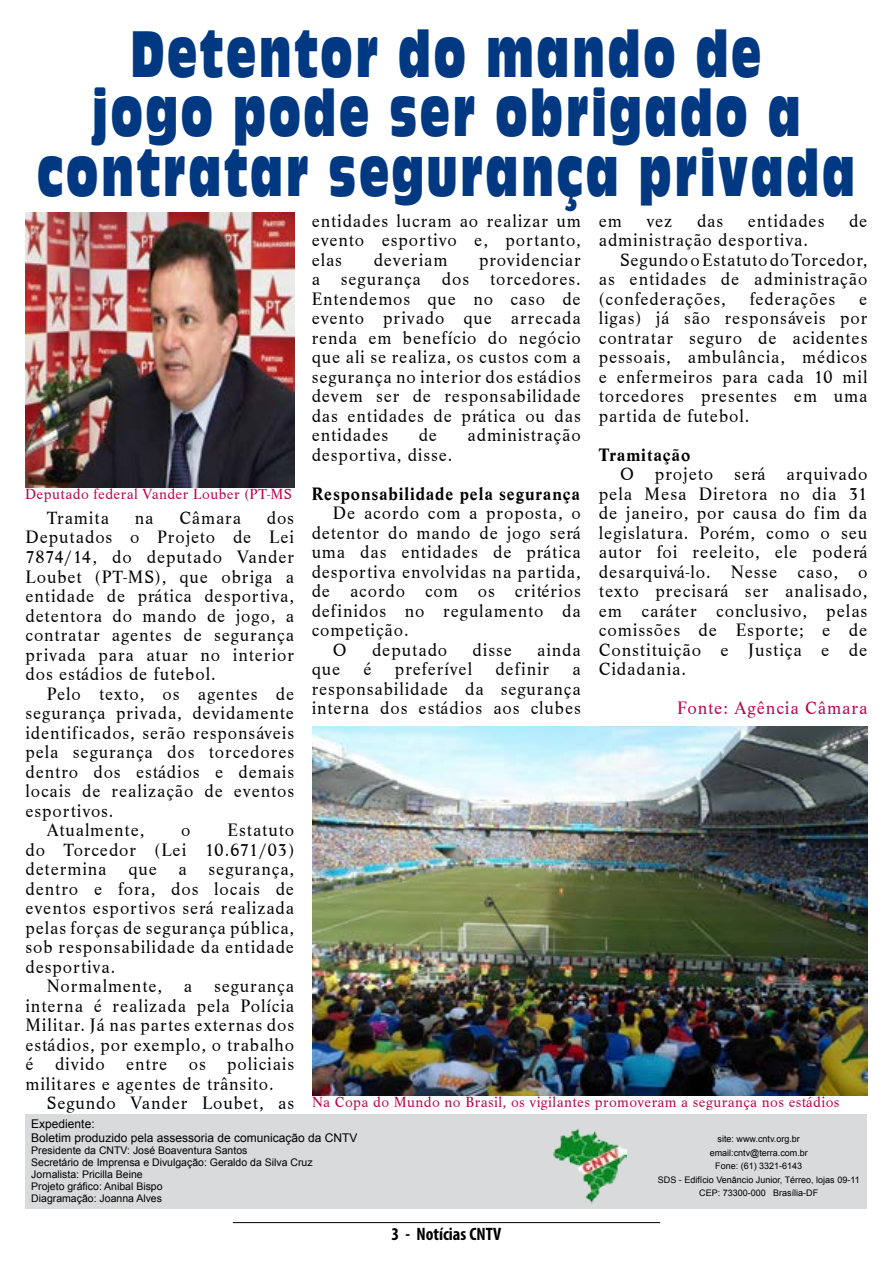
<style>
.page{position:relative;width:893px;height:1263px;background:#fff}
.page>*{position:absolute;margin:0;border:0;box-sizing:border-box;transform-origin:0 0}
.t1{font:61.05px/59.4px "Antique Olive Compact";letter-spacing:.07em;color:#003882;text-align:center;scale:.65 1}
.t2{font:18.6px/19.5px "Life T";letter-spacing:.05em;color:#000;text-align:justify}
.t3{font:700 18.6px "Life T";letter-spacing:.05em;color:#000}
.t4{font:18.6px "Life T";letter-spacing:.05em;color:#bb004b}
.t5{font:700 condensed 18px "Myriad Pro";color:#000}
.t6{font:15.15px "Life T";letter-spacing:.03em;color:#bb004b}
.t7{font:12px/13.5px "Arial";color:#000}
.t8{font:10.5px/12px "Arial";color:#000}
.t9{font:9px/13.5px "Arial";color:#000;text-align:center}
</style>
<div class="page">
<hr style="left:233px;top:1222px;width:427px;height:1px;background:#000">
<img style="left:312px;top:727px;width:555px;height:368px">
<div style="left:26px;top:1114px;width:841px;height:95px;background:#d9dadb"></div>
<img style="left:553px;top:1128px;width:73px;height:76px">
<img style="left:26px;top:213px;width:268px;height:274px">
<h1 class="t1" style="left:37px;top:24px;width:1259px">Detentor do mando de<br>jogo pode ser obrigado a contratar segurança privada</h1>
<p class="t2" style="left:312px;top:211px;width:271px">entidades lucram ao realizar um evento esportivo e, portanto, elas</p>
<p class="t2" style="left:599px;top:211px;width:25px">em</p>
<p class="t2" style="left:646px;top:211px;width:27px">vez</p>
<p class="t2" style="left:697px;top:211px;width:28px">das</p>
<p class="t2" style="left:748px;top:211px;width:78px">entidades</p>
<p class="t2" style="left:849px;top:211px;width:20px">de</p>
<p class="t2" style="left:599px;top:231px;width:211px">administração desportiva.</p>
<p class="t2" style="left:620px;top:250px;width:249px">Segundo o Estatuto do Torcedor,</p>
<p class="t2" style="left:599px;top:270px;width:270px">as entidades de administração</p>
<p class="t2" style="left:599px;top:289px;width:128px">(confederações,</p>
<p class="t2" style="left:750px;top:289px;width:87px">federações</p>
<p class="t2" style="left:312px;top:250px;width:271px;text-indent:167px">providenciar a segurança dos torcedores.<br>Entendemos que no caso de evento privado que arrecada renda em benefício do negócio que ali se realiza, os custos com a segurança no interior dos estádios devem ser de responsabilidade das entidades de prática ou das entidades</p>
<p class="t2" style="left:374px;top:250px;width:75px">deveriam</p>
<p class="t2" style="left:599px;top:289px;width:270px;text-indent:260px">e ligas) já são responsáveis por contratar seguro de acidentes pessoais, ambulância, médicos e enfermeiros para cada 10 mil torcedores presentes em uma partida de futebol.</p>
<p class="t3" style="left:599px;top:444px;width:93px">Tramitação</p>
<p class="t2" style="left:599px;top:464px;width:270px;text-indent:21px">O projeto será arquivado pela Mesa Diretora no dia 31 de janeiro, por causa do fim da legislatura. Porém, como o seu autor foi reeleito, ele poderá desarquivá-lo. Nesse caso, o texto precisará ser analisado, em caráter conclusivo, pelas comissões de Esporte; e de Constituição e Justiça e de Cidadania.</p>
<p class="t4" style="left:677px;top:697px;width:192px">Fonte: Agência Câmara</p>
<p class="t2" style="left:419px;top:426px;width:20px">de</p>
<p class="t2" style="left:468px;top:426px;width:115px">administração</p>
<p class="t2" style="left:312px;top:445px;width:142px">desportiva, disse.</p>
<p class="t3" style="left:312px;top:483px;width:270px">Responsabilidade pela segurança</p>
<p class="t2" style="left:333px;top:504px;width:249px">De acordo com a proposta, o</p>
<p class="t2" style="left:312px;top:523px;width:271px">detentor do mando de jogo será</p>
<p class="t2" style="left:312px;top:543px;width:271px">uma das entidades de prática</p>
<p class="t2" style="left:312px;top:562px;width:271px">desportiva envolvidas na partida,</p>
<p class="t2" style="left:312px;top:582px;width:271px">de acordo com os critérios</p>
<p class="t2" style="left:312px;top:601px;width:271px">definidos no regulamento da</p>
<p class="t2" style="left:312px;top:621px;width:98px">competição.</p>
<p class="t2" style="left:333px;top:640px;width:15px">O</p>
<p class="t2" style="left:372px;top:640px;width:77px">deputado</p>
<p class="t2" style="left:473px;top:640px;width:41px">disse</p>
<p class="t2" style="left:537px;top:640px;width:45px">ainda</p>
<p class="t2" style="left:312px;top:660px;width:30px">que</p>
<p class="t2" style="left:364px;top:660px;width:10px">é</p>
<p class="t2" style="left:395px;top:660px;width:79px">preferível</p>
<p class="t2" style="left:495px;top:660px;width:55px">definir</p>
<p class="t6" style="left:25px;top:485px;width:269px">Deputado federal Vander Louber (PT-MS</p>
<p class="t2" style="left:26px;top:508px;width:270px;text-indent:241px">dos Deputados o Projeto de Lei 7874/14, do deputado Vander Loubet (PT-MS), que obriga a entidade de prática desportiva, detentora do mando de jogo, a contratar agentes de segurança privada para atuar no interior dos estádios de futebol.</p>
<p class="t2" style="left:47px;top:684px;width:249px">Pelo texto, os agentes de</p>
<p class="t2" style="left:26px;top:703px;width:270px">segurança privada, devidamente</p>
<p class="t2" style="left:26px;top:723px;width:270px">identificados, serão responsáveis</p>
<p class="t2" style="left:26px;top:742px;width:270px">pela segurança dos torcedores</p>
<p class="t2" style="left:26px;top:762px;width:270px">dentro dos estádios e demais</p>
<p class="t2" style="left:26px;top:781px;width:270px">locais de realização de eventos</p>
<p class="t2" style="left:26px;top:801px;width:89px">esportivos.</p>
<p class="t2" style="left:47px;top:820px;width:99px">Atualmente,</p>
<p class="t2" style="left:181px;top:820px;width:11px">o</p>
<p class="t2" style="left:47px;top:508px;width:64px">Tramita</p>
<p class="t2" style="left:135px;top:508px;width:20px">na</p>
<p class="t2" style="left:179px;top:508px;width:63px">Câmara</p>
<p class="t2" style="left:312px;top:660px;width:271px;text-indent:261px">a responsabilidade da segurança interna dos estádios aos clubes</p>
<p class="t2" style="left:26px;top:820px;width:270px;text-indent:202px">Estatuto do Torcedor (Lei 10.671/03) determina que a segurança, dentro e fora, dos locais de eventos esportivos será realizada pelas forças de segurança pública, sob responsabilidade da entidade desportiva.</p>
<p class="t2" style="left:26px;top:976px;width:270px;text-indent:21px">Normalmente, a segurança interna é realizada pela Polícia Militar. Já nas partes externas dos estádios, por exemplo, o trabalho é divido entre os policiais militares e agentes de trânsito.</p>
<p class="t2" style="left:47px;top:1093px;width:249px">Segundo Vander Loubet, as</p>
<p class="t6" style="left:312px;top:1093px;width:529px">Na Copa do Mundo no Brasil, os vigilantes promoveram a segurança nos estádios</p>
<p class="t7" style="left:31px;top:1117px;width:328px">Expediente:<br>Boletim produzido pela assessoria de comunicação da CNTV</p>
<p class="t8" style="left:31px;top:1144px;width:283px">Presidente da CNTV: José Boaventura Santos<br>Secretário de Imprensa e Divulgação: Geraldo da Silva Cruz Jornalista: Pricilla Beine<br>Projeto gráfico: Anibal Bispo<br>Diagramação: Joanna Alves</p>
<p class="t9" style="left:658px;top:1132px;width:203px">site: www.cntv.org.br<br>email:cntv@terra.com.br<br>Fone: (61) 3321-6143<br>SDS - Edifício Venâncio Junior, Térreo, lojas 09-11<br>CEP: 73300-000 Brasília-DF</p>
<p class="t5" style="left:392px;top:1223px;width:111px">3 - Notícias CNTV</p>
</div>
